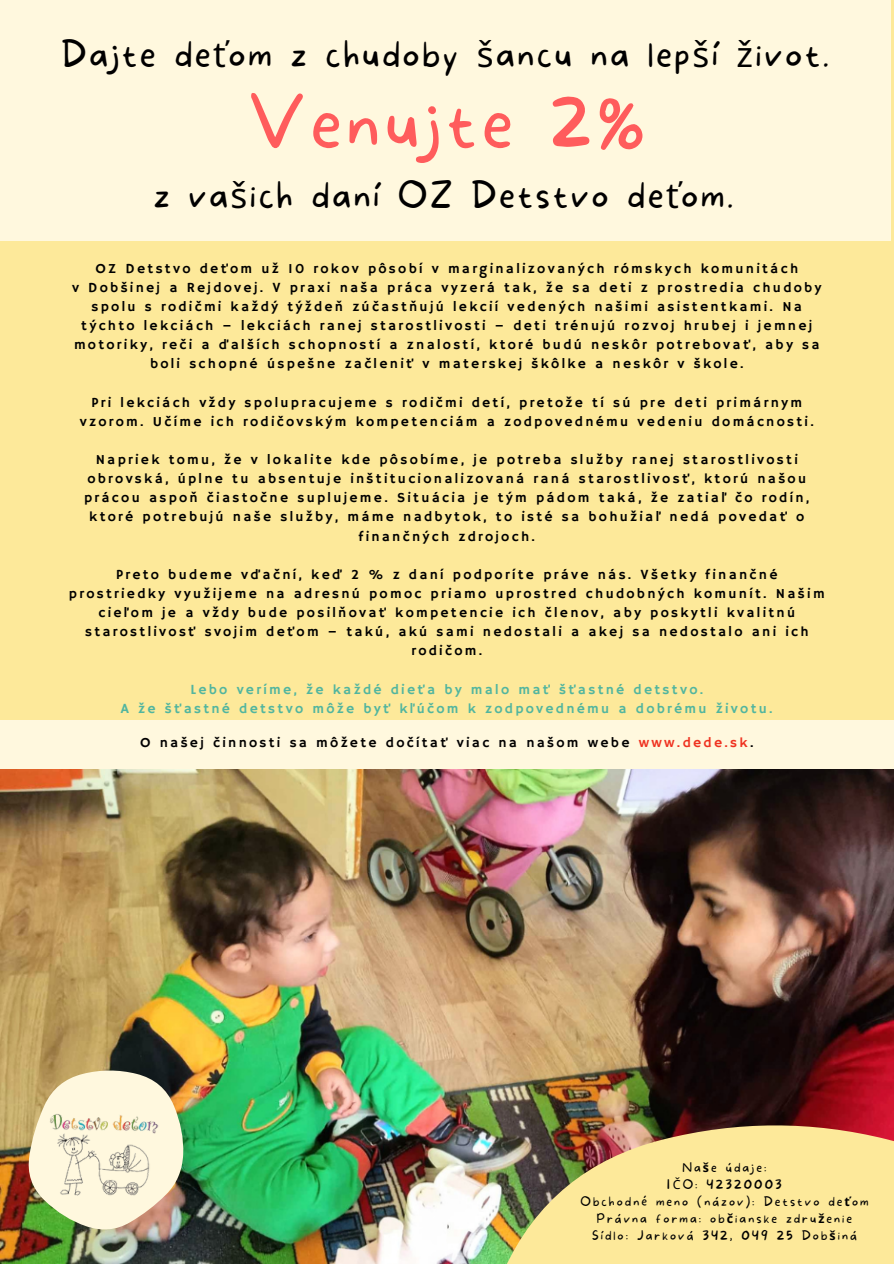
<style>
.page{position:relative;width:894px;height:1264px;background:#fff}
.page>*{position:absolute;margin:0;border:0;box-sizing:border-box;transform-origin:0 0}
.t1{font:100 69.45px "More Sugar";letter-spacing:.07em;color:#ff5c5c}
.t2{font:100 35.25px "More Sugar";letter-spacing:.07em;color:#000}
.t3{font:13.95px/19.2px "Hammersmith One";letter-spacing:.165em;color:#000;text-align:center}
.t4{font:13.95px/19.2px "Hammersmith One";letter-spacing:.165em;color:#51b59f;text-align:center}
.t5{font:100 12.45px "More Sugar";letter-spacing:.165em;color:#000}
.s1{font-family:"Noto Sans";font-weight:400}
.s2{color:#ef3220}
.s3{font-family:"Noto Sans";font-weight:700}
</style>
<div class="page">
<div style="left:0;top:0;width:893px;height:1263px;background:#fde99a"></div>
<img style="left:0;top:768px;width:893px;height:495px">
<img style="left:430px;top:1120px;width:463px;height:143px">
<div style="left:0;top:720px;width:893px;height:48px;background:#fff8de"></div>
<div style="left:0;top:0;width:889px;height:240px;background:#fff8de"></div>
<img style="left:27px;top:1069px;width:157px;height:162px">
<img style="left:43px;top:1089px;width:123px;height:122px">
<h3 class="t2" style="left:61px;top:34px;width:769px">Dajte de<span class="s1">ť</span>om z chudoby <span class="s1">š</span>ancu na lep<span class="s1">š</span>í <span class="s1">ž</span>ivot.</h3>
<h3 class="t1" style="left:248px;top:82px;width:398px">Venujte 2%</h3>
<h3 class="t2" style="left:153px;top:174px;width:581px">z va<span class="s1">š</span>ich daní OZ Detstvo de<span class="s1">ť</span>om.</h3>
<h1 class="t3" style="left:72px;top:259px;width:750px">OZ Detstvo deťom už 10 rokov pôsobí v marginalizovaných rómskych komunitách<br>v Dobšinej a Rejdovej. V praxi naša práca vyzerá tak, že sa deti z prostredia chudoby spolu s rodičmi každý týždeň zúčastňujú lekcií vedených našimi asistentkami. Na týchto lekciách – lekciách ranej starostlivosti – deti trénujú rozvoj hrubej i jemnej motoriky, reči a ďalších schopností a znalostí, ktoré budú neskôr potrebovať, aby sa boli schopné úspešne začleniť v materskej škôlke a neskôr v škole.</h1>
<h2 class="t3" style="left:80px;top:393px;width:735px">Pri lekciách vždy spolupracujeme s rodičmi detí, pretože tí sú pre deti primárnym vzorom. Učíme ich rodičovským kompetenciám a zodpovednému vedeniu domácnosti.</h2>
<h3 class="t3" style="left:84px;top:450px;width:726px">Napriek tomu, že v lokalite kde pôsobíme, je potreba služby ranej starostlivosti obrovská, úplne tu absentuje inštitucionalizovaná raná starostlivosť, ktorú našou prácou aspoň čiastočne suplujeme. Situácia je tým pádom taká, že zatiaľ čo rodín, ktoré potrebujú naše služby, máme nadbytok, to isté sa bohužiaľ nedá povedať o finančných zdrojoch.</h3>
<h3 class="t3" style="left:69px;top:565px;width:757px">Preto budeme vďační, keď 2 % z daní podporíte práve nás. Všetky finančné prostriedky využijeme na adresnú pomoc priamo uprostred chudobných komunít. Našim cieľom je a vždy bude posilňovať kompetencie ich členov, aby poskytli kvalitnú starostlivosť svojim deťom – takú, akú sami nedostali a akej sa nedostalo ani ich rodičom.</h3>
<h3 class="t4" style="left:121px;top:680px;width:653px">Lebo veríme, že každé dieťa by malo mať šťastné detstvo.<br>A že šťastné detstvo môže byť kľúčom k zodpovednému a dobrému životu.</h3>
<p class="t3" style="left:140px;top:734px;width:614px">O našej činnosti sa môžete dočítať viac na našom webe <span class="s2">www.dede.sk</span>.</p>
<p class="t5" style="left:682px;top:1160px;width:85px">Na<span class="s3">š</span>e údaje:</p>
<p class="t5" style="left:667px;top:1177px;width:116px">I<span class="s1">Č</span>O: 42320003</p>
<p class="t5" style="left:580px;top:1194px;width:289px">Obchodné meno (názov): Detstvo de<span class="s3">ť</span>om</p>
<p class="t5" style="left:596px;top:1211px;width:257px">Právna forma: ob<span class="s3">č</span>ianske zdru<span class="s3">ž</span>enie</p>
<p class="t5" style="left:592px;top:1228px;width:266px">Sídlo: Jarková 342, 049 25 Dob<span class="s3">š</span>iná</p>
</div>
